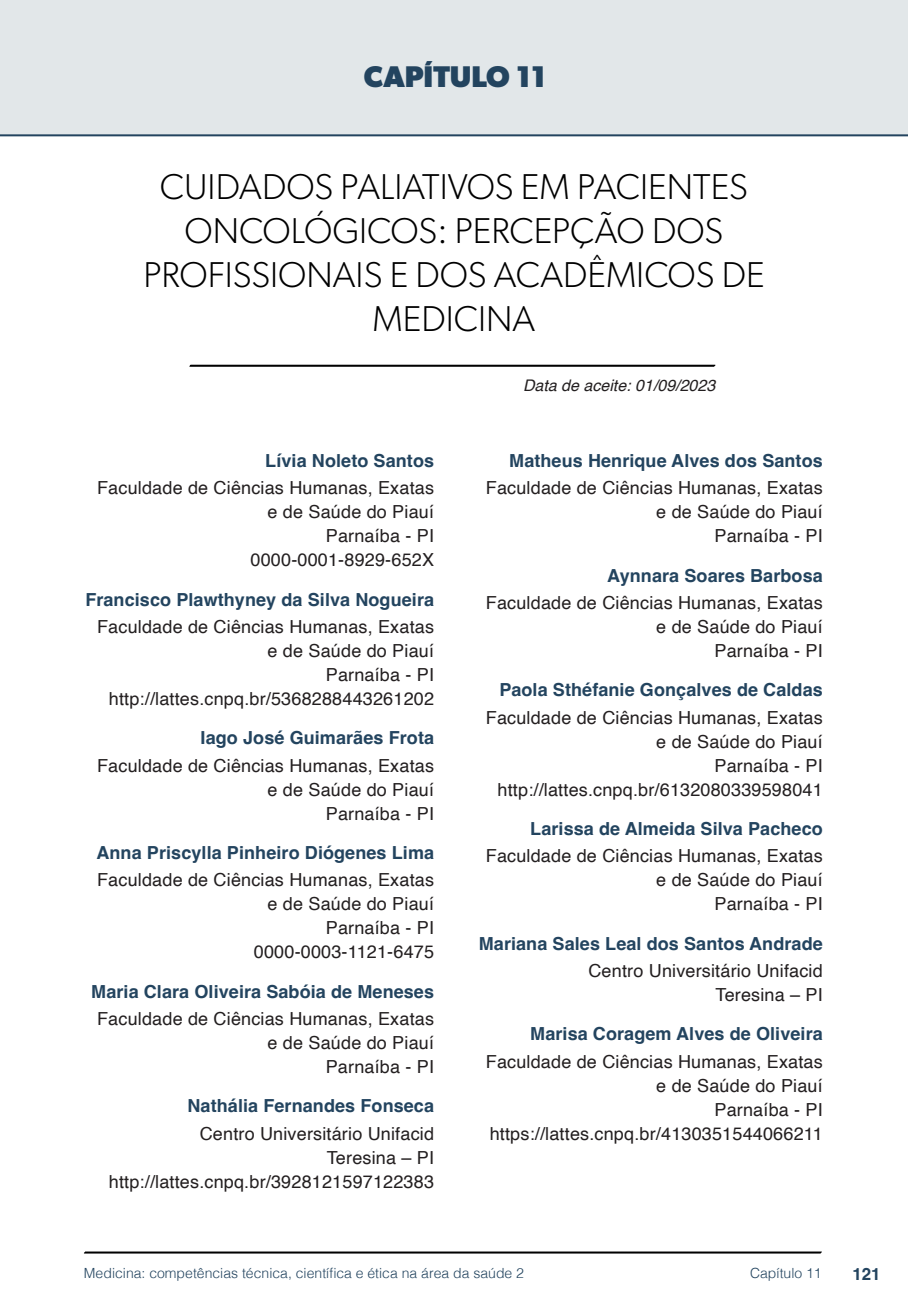
<style>
.page{position:relative;width:908px;height:1304px;background:#fff}
.page>*{position:absolute;margin:0;border:0;box-sizing:border-box;transform-origin:0 0}
.t1{font:300 36px/44px "Gibson";color:#000;text-align:center}
.t2{font:700 30px "Gibson";color:#23445f}
.t3{font:18px/24px "Helvetica";letter-spacing:.01em;color:#231f20;text-align:right}
.t4{font:700 18px "Helvetica";letter-spacing:.005em;color:#23445f}
.t5{font:700 16.8px "Helvetica";color:#23445f}
.t6{font:italic 16px "Helvetica";color:#231f20}
.t7{font:300 14px "Helvetica";color:#23445f}
</style>
<div class="page">
<svg style="left:84px;top:1251px;width:737px;height:3px;background:#515151"></svg>
<svg style="left:189px;top:364px;width:526px;height:3px;background:#4f4f4f"></svg>
<div style="left:0;top:0;width:907px;height:136px;background:#e2e7e9"></div>
<div style="left:44px;top:72px;width:68px;height:61px;background:#e2e7e9"></div>
<h2 class="t2" style="left:364px;top:58px;width:183px">CAPÍTULO 11</h2>
<h1 class="t1" style="left:143px;top:164px;width:622px">CUIDADOS PALIATIVOS EM PACIENTES<br>ONCOLÓGICOS: PERCEPÇÃO DOS<br>PROFISSIONAIS E DOS ACADÊMICOS DE<br>MEDICINA</h1>
<p class="t4" style="left:265px;top:450px;width:170px">Lívia Noleto Santos</p>
<p class="t3" style="left:97px;top:477px;width:338px">Faculdade de Ciências Humanas, Exatas e de Saúde do Piauí<br>Parnaíba - PI<br>0000-0001-8929-652X</p>
<p class="t4" style="left:85px;top:588px;width:350px">Francisco Plawthyney da Silva Nogueira</p>
<p class="t3" style="left:97px;top:615px;width:338px">Faculdade de Ciências Humanas, Exatas e de Saúde do Piauí<br>Parnaíba - PI http://lattes.cnpq.br/5368288443261202</p>
<p class="t4" style="left:200px;top:727px;width:235px">Iago José Guimarães Frota</p>
<p class="t3" style="left:97px;top:754px;width:338px">Faculdade de Ciências Humanas, Exatas e de Saúde do Piauí<br>Parnaíba - PI</p>
<p class="t4" style="left:96px;top:842px;width:339px">Anna Priscylla Pinheiro Diógenes Lima</p>
<p class="t3" style="left:97px;top:869px;width:338px">Faculdade de Ciências Humanas, Exatas e de Saúde do Piauí<br>Parnaíba - PI<br>0000-0003-1121-6475</p>
<p class="t4" style="left:91px;top:980px;width:344px">Maria Clara Oliveira Sabóia de Meneses</p>
<p class="t3" style="left:97px;top:1007px;width:338px">Faculdade de Ciências Humanas, Exatas e de Saúde do Piauí<br>Parnaíba - PI</p>
<p class="t4" style="left:187px;top:1095px;width:248px">Nathália Fernandes Fonseca</p>
<p class="t3" style="left:109px;top:1122px;width:326px">Centro Universitário Unifacid<br>Teresina – PI http://lattes.cnpq.br/3928121597122383</p>
<p class="t6" style="left:523px;top:373px;width:194px">Data de aceite: 01/09/2023</p>
<p class="t4" style="left:509px;top:450px;width:315px">Matheus Henrique Alves dos Santos</p>
<p class="t3" style="left:485px;top:477px;width:338px">Faculdade de Ciências Humanas, Exatas e de Saúde do Piauí<br>Parnaíba - PI</p>
<p class="t4" style="left:607px;top:564px;width:217px">Aynnara Soares Barbosa</p>
<p class="t3" style="left:485px;top:591px;width:338px">Faculdade de Ciências Humanas, Exatas e de Saúde do Piauí<br>Parnaíba - PI</p>
<p class="t4" style="left:499px;top:679px;width:325px">Paola Sthéfanie Gonçalves de Caldas</p>
<p class="t3" style="left:485px;top:706px;width:338px">Faculdade de Ciências Humanas, Exatas e de Saúde do Piauí<br>Parnaíba - PI http://lattes.cnpq.br/6132080339598041</p>
<p class="t4" style="left:530px;top:818px;width:294px">Larissa de Almeida Silva Pacheco</p>
<p class="t3" style="left:485px;top:844px;width:338px">Faculdade de Ciências Humanas, Exatas e de Saúde do Piauí<br>Parnaíba - PI</p>
<p class="t4" style="left:478px;top:932px;width:345px">Mariana Sales Leal dos Santos Andrade</p>
<p class="t3" style="left:588px;top:959px;width:236px">Centro Universitário Unifacid<br>Teresina – PI</p>
<p class="t4" style="left:530px;top:1023px;width:294px">Marisa Coragem Alves de Oliveira</p>
<p class="t3" style="left:485px;top:1050px;width:338px">Faculdade de Ciências Humanas, Exatas e de Saúde do Piauí<br>Parnaíba - PI https://lattes.cnpq.br/4130351544066211</p>
<p class="t7" style="left:84px;top:1261px;width:441px">Medicina: competências técnica, científica e ética na área da saúde 2</p>
<p class="t7" style="left:749px;top:1261px;width:73px">Capítulo 11</p>
<p class="t5" style="left:851px;top:1264px;width:30px">121</p>
</div>
